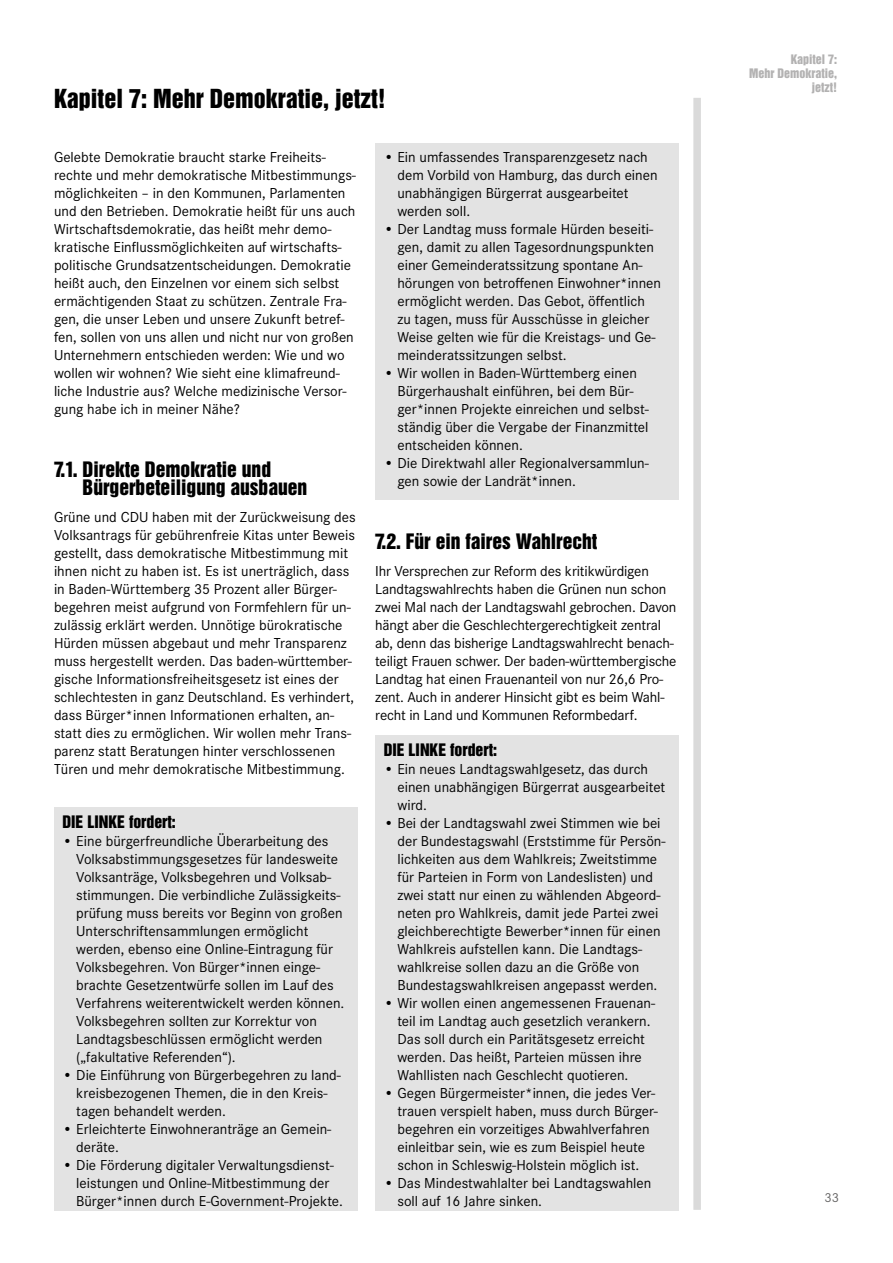
<style>
.page{position:relative;width:893px;height:1263px;background:#fff}
.page>*{position:absolute;margin:0;border:0;box-sizing:border-box;transform-origin:0 0}
.t1{font:24px "Helvetica Inserat LT Std";color:#000}
.t2{font:19.5px/18px "Helvetica Inserat LT Std";color:#000}
.t3{font:15.75px "Helvetica Inserat LT Std";color:#000}
.t4{font:15px/18px "Corporate S";color:#000}
.t5{font:13.5px "Corporate S";color:#646363}
.t6{font:12px/14.4px "Helvetica Inserat LT Std";color:#b3b2b2;text-align:right}
</style>
<div class="page">
<div style="left:693px;top:98px;width:8px;height:1112px;background:#dadada"></div>
<div style="left:54px;top:807px;width:303px;height:33px;background:#e3e3e3"></div>
<div style="left:54px;top:827px;width:303px;height:248px;background:#e3e3e3"></div>
<div style="left:54px;top:1061px;width:303px;height:68px;background:#e3e3e3"></div>
<div style="left:54px;top:1115px;width:303px;height:50px;background:#e3e3e3"></div>
<div style="left:54px;top:1151px;width:303px;height:60px;background:#e3e3e3"></div>
<div style="left:375px;top:143px;width:303px;height:86px;background:#e3e3e3"></div>
<div style="left:375px;top:215px;width:303px;height:158px;background:#e3e3e3"></div>
<div style="left:375px;top:359px;width:303px;height:104px;background:#e3e3e3"></div>
<div style="left:375px;top:449px;width:303px;height:50px;background:#e3e3e3"></div>
<div style="left:375px;top:735px;width:303px;height:33px;background:#e3e3e3"></div>
<div style="left:375px;top:755px;width:303px;height:68px;background:#e3e3e3"></div>
<div style="left:375px;top:809px;width:303px;height:194px;background:#e3e3e3"></div>
<div style="left:375px;top:989px;width:303px;height:104px;background:#e3e3e3"></div>
<div style="left:375px;top:1079px;width:303px;height:104px;background:#e3e3e3"></div>
<div style="left:375px;top:1169px;width:303px;height:42px;background:#e3e3e3"></div>
<h1 class="t1" style="left:54px;top:84px;width:333px">Kapitel 7: Mehr Demokratie, jetzt!</h1>
<p class="t4" style="left:54px;top:147px;width:303px">Gelebte Demokratie braucht starke Freiheits&shy;rechte und mehr demokratische Mitbestimmungs&shy;möglichkeiten – in den Kommunen, Parlamenten und den Betrieben. Demokratie heißt für uns auch Wirtschaftsdemokratie, das heißt mehr demo&shy;kratische Einflussmöglichkeiten auf wirtschafts&shy;politische Grundsatzentscheidungen. Demokratie heißt auch, den Einzelnen vor einem sich selbst ermächtigenden Staat zu schützen. Zentrale Fra&shy;gen, die unser Leben und unsere Zukunft betref&shy;fen, sollen von uns allen und nicht nur von großen Unternehmern entschieden werden: Wie und wo wollen wir wohnen? Wie sieht eine klimafreund&shy;liche Industrie aus? Welche medizinische Versor&shy;gung habe ich in meiner Nähe?</p>
<h2 class="t2" style="left:83px;top:461px;width:226px;text-indent:-29px">7.1. Direkte Demokratie und<br>Bürgerbeteiligung ausbauen</h2>
<p class="t4" style="left:54px;top:507px;width:303px">Grüne und CDU haben mit der Zurückweisung des Volksantrags für gebührenfreie Kitas unter Beweis gestellt, dass demokratische Mitbestimmung mit ihnen nicht zu haben ist. Es ist unerträglich, dass in Baden-Württemberg 35 Prozent aller Bürger&shy;begehren meist aufgrund von Formfehlern für un&shy;zulässig erklärt werden. Unnötige bürokratische Hürden müssen abgebaut und mehr Transparenz muss hergestellt werden. Das baden-württember&shy;gische Informationsfreiheitsgesetz ist eines der schlechtesten in ganz Deutschland. Es verhindert, dass Bürger*innen Informationen erhalten, an&shy;statt dies zu ermöglichen. Wir wollen mehr Trans&shy;parenz statt Beratungen hinter verschlossenen Türen und mehr demokratische Mitbestimmung.</p>
<p class="t3" style="left:63px;top:812px;width:115px">DIE LINKE fordert:</p>
<p class="t4" style="left:76px;top:831px;width:270px;text-indent:-14px">• Eine bürgerfreundliche Überarbeitung des Volksabstimmungsgesetzes für landesweite Volksanträge, Volksbegehren und Volksab&shy;stimmungen. Die verbindliche Zulässigkeits&shy;prüfung muss bereits vor Beginn von großen Unterschriftensammlungen ermöglicht werden, ebenso eine Online-Eintragung für Volksbegehren. Von Bürger*innen einge&shy;brachte Gesetzentwürfe sollen im Lauf des Verfahrens weiterentwickelt werden können.<br>Volksbegehren sollten zur Korrektur von Landtagsbeschlüssen ermöglicht werden („fakultative Referenden“).</p>
<p class="t4" style="left:76px;top:1065px;width:266px;text-indent:-14px">• Die Einführung von Bürgerbegehren zu land&shy;kreisbezogenen Themen, die in den Kreis&shy;tagen behandelt werden.</p>
<p class="t4" style="left:76px;top:1119px;width:257px;text-indent:-14px">• Erleichterte Einwohneranträge an Gemein&shy;deräte.</p>
<p class="t4" style="left:76px;top:1155px;width:268px;text-indent:-14px">• Die Förderung digitaler Verwaltungsdienst&shy;leistungen und Online-Mitbestimmung der<br>Bürger*innen durch E-Government-Projekte.</p>
<p class="t4" style="left:397px;top:147px;width:262px;text-indent:-14px">• Ein umfassendes Transparenzgesetz nach dem Vorbild von Hamburg, das durch einen unabhängigen Bürgerrat ausgearbeitet werden soll.</p>
<p class="t4" style="left:397px;top:219px;width:265px;text-indent:-14px">• Der Landtag muss formale Hürden beseiti&shy;gen, damit zu allen Tagesordnungspunkten einer Gemeinderatssitzung spontane An&shy;hörungen von betroffenen Einwohner*innen ermöglicht werden. Das Gebot, öffentlich zu tagen, muss für Ausschüsse in gleicher Weise gelten wie für die Kreistags- und Ge&shy;meinderatssitzungen selbst.</p>
<p class="t4" style="left:397px;top:363px;width:253px;text-indent:-14px">• Wir wollen in Baden-Württemberg einen Bürgerhaushalt einführen, bei dem Bür&shy;ger*innen Projekte einreichen und selbst&shy;ständig über die Vergabe der Finanzmittel entscheiden können.</p>
<p class="t4" style="left:397px;top:453px;width:253px;text-indent:-14px">• Die Direktwahl aller Regionalversammlun&shy;gen sowie der Landrät*innen.</p>
<h2 class="t2" style="left:375px;top:533px;width:224px">7.2. Für ein faires Wahlrecht</h2>
<p class="t4" style="left:375px;top:561px;width:303px">Ihr Versprechen zur Reform des kritikwürdigen Landtagswahlrechts haben die Grünen nun schon zwei Mal nach der Landtagswahl gebrochen. Davon hängt aber die Geschlechtergerechtigkeit zentral ab, denn das bisherige Landtagswahlrecht benach&shy;teiligt Frauen schwer. Der baden-württembergische Landtag hat einen Frauenanteil von nur 26,6 Pro&shy;zent. Auch in anderer Hinsicht gibt es beim Wahl&shy;recht in Land und Kommunen Reformbedarf.</p>
<p class="t3" style="left:384px;top:740px;width:115px">DIE LINKE fordert:</p>
<p class="t4" style="left:397px;top:759px;width:269px;text-indent:-14px">• Ein neues Landtagswahlgesetz, das durch einen unabhängigen Bürgerrat ausgearbeitet wird.</p>
<p class="t4" style="left:397px;top:813px;width:270px;text-indent:-14px">• Bei der Landtagswahl zwei Stimmen wie bei der Bundestagswahl (Erststimme für Persön&shy;lichkeiten aus dem Wahlkreis; Zweitstimme für Parteien in Form von Landeslisten) und zwei statt nur einen zu wählenden Abgeord&shy;neten pro Wahlkreis, damit jede Partei zwei gleichberechtigte Bewerber*innen für einen Wahlkreis aufstellen kann. Die Landtags&shy;wahlkreise sollen dazu an die Größe von Bundestagswahlkreisen angepasst werden.</p>
<p class="t4" style="left:397px;top:993px;width:259px;text-indent:-14px">• Wir wollen einen angemessenen Frauenan&shy;teil im Landtag auch gesetzlich verankern.<br>Das soll durch ein Paritätsgesetz erreicht werden. Das heißt, Parteien müssen ihre Wahllisten nach Geschlecht quotieren.</p>
<p class="t4" style="left:397px;top:1083px;width:262px;text-indent:-14px">• Gegen Bürgermeister*innen, die jedes Ver&shy;trauen verspielt haben, muss durch Bürger&shy;begehren ein vorzeitiges Abwahlverfahren einleitbar sein, wie es zum Beispiel heute schon in Schleswig-Holstein möglich ist.</p>
<p class="t4" style="left:397px;top:1173px;width:255px;text-indent:-14px">• Das Mindestwahlalter bei Landtagswahlen soll auf 16 Jahre sinken.</p>
<p class="t6" style="left:749px;top:52px;width:90px">Kapitel 7:<br>Mehr Demokratie, jetzt!</p>
<p class="t5" style="left:825px;top:1189px;width:16px">33</p>
</div>
